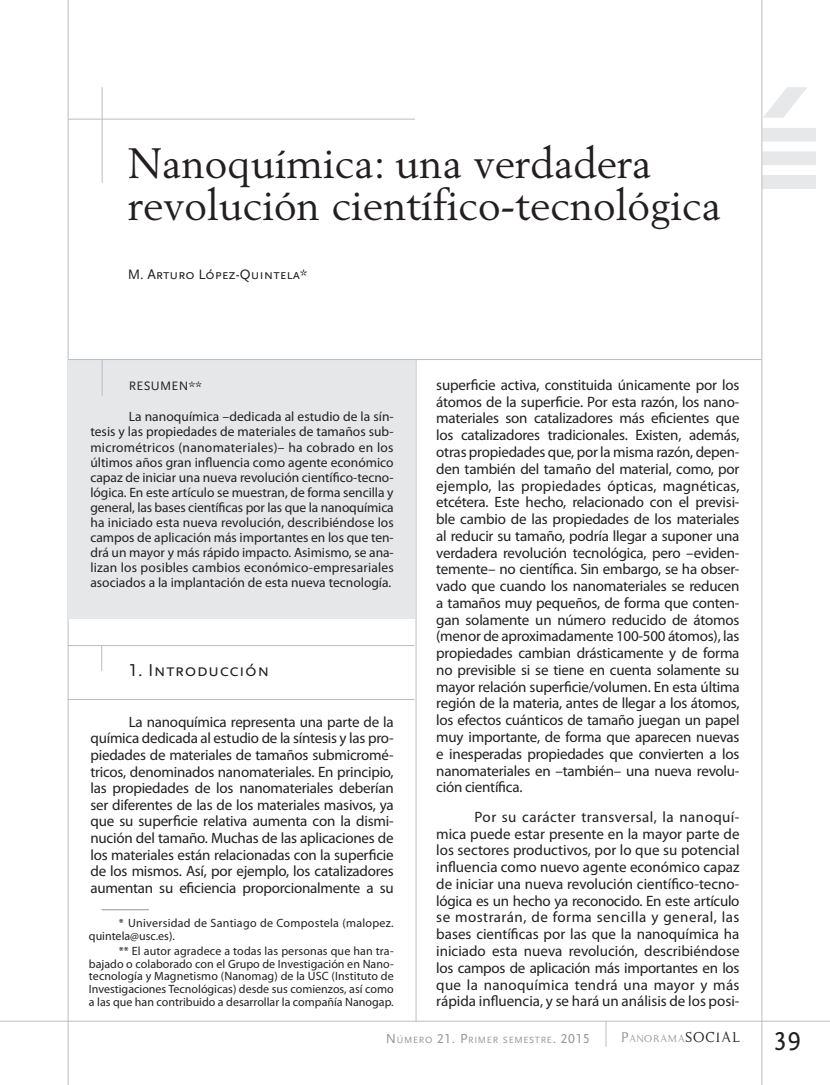
<style>
.page{position:relative;width:830px;height:1085px;background:#fff}
.page>*{position:absolute;margin:0;border:0;box-sizing:border-box;transform-origin:0 0}
._01-Titulo{font:42px/42px "Berling";color:#231f20}
.t1{font:27px "Scala Sans Caps";color:#231f20}
._08-Epigrafe__1{font:18px "Scala Sans Caps";letter-spacing:.025em;color:#231f20}
._06-Texto_General{font:15px/16.8px "Myriad Pro";letter-spacing:-.015em;color:#231f20;text-align:justify}
._03-Autor{font:14.25px "Scala Sans Caps";color:#231f20}
._05-Cuadro_Gris__tex{font:13.5px/15.1px "Myriad Pro";color:#231f20;text-align:justify}
._04-Cuadro_Gris__pal{font:12.75px "Scala Sans Caps";letter-spacing:.025em;color:#231f20}
._07-Nota_Pie_de_Pagi{font:12px/12.8px "Myriad Pro";color:#231f20;text-align:justify}
._07-Nota_Pie_de_Pagi-2{font:12px/12.8px "Myriad Pro";letter-spacing:.02em;color:#231f20}
.t2{font:11.55px "Kopy Katt Kut";letter-spacing:.07em;color:#939598}
.t3{font:9.45px "Scala Sans Caps";letter-spacing:.07em;color:#939598}
.s1{font-size:13.5px}
.s2{font-size:16.5px}
.s3{font-size:16.5px;color:#231f20}
</style>
<div class="page">
<svg style="left:762px;top:87px;width:45px;height:31px"></svg>
<div style="left:762px;top:128px;width:53px;height:13px;background:#e6e8e9"></div>
<div style="left:762px;top:151px;width:53px;height:14px;background:#e6e8e9"></div>
<div style="left:762px;top:175px;width:53px;height:14px;background:#e6e8e9"></div>
<hr style="left:68px;top:119px;width:347px;height:1px;background:#bcbdc0">
<hr style="left:102px;top:87px;width:1px;height:96px;background:#bcbdc0">
<hr style="left:0;top:1020px;width:829px;height:1px;background:#bcbdc0">
<hr style="left:761px;top:0;width:1px;height:1084px;background:#bcbdc0">
<hr style="left:68px;top:0;width:1px;height:1084px;background:#bcbdc0">
<svg style="left:605px;top:1020px;width:1px;height:26px"></svg>
<div style="left:68px;top:359px;width:347px;height:260px;background:#e6e7e9"></div>
<hr style="left:68px;top:359px;width:693px;height:1px;background:#bcbdc0">
<hr style="left:102px;top:359px;width:1px;height:36px;background:#bcbdc0">
<hr style="left:102px;top:909px;width:47px;height:1px;background:#939598">
<hr style="left:415px;top:359px;width:1px;height:661px;background:#bcbdc0">
<svg style="left:101px;top:646px;width:1px;height:25px"></svg>
<hr style="left:68px;top:645px;width:346px;height:1px;background:#bcbdc0">
<hr style="left:68px;top:699px;width:346px;height:1px;background:#bcbdc0">
<p class="_01-Titulo" style="left:128px;top:142px;width:594px">Nanoquímica: una verdadera revolución científico-tecnológica</p>
<p class="_03-Autor" style="left:128px;top:267px;width:181px">M. Arturo López-Quintela*</p>
<p class="_04-Cuadro_Gris__pal" style="left:129px;top:378px;width:75px">RESUMEN**</p>
<p class="_05-Cuadro_Gris__tex" style="left:90px;top:409px;width:305px;text-indent:38px">La nanoquímica –dedicada al estudio de la sín&shy;tesis y las propiedades de materiales de tamaños sub&shy;micrométricos (nanomateriales)– ha cobrado en los últimos años gran influencia como agente económico capaz de iniciar una nueva revolución científico-tecno&shy;lógica. En este artículo se muestran, de forma sencilla y general, las bases científicas por las que la nanoquímica ha iniciado esta nueva revolución, describiéndose los campos de aplicación más importantes en los que ten&shy;drá un mayor y más rápido impacto. Asimismo, se ana&shy;lizan los posibles cambios económico-empresariales asociados a la implantación de esta nueva tecnología.</p>
<p class="_08-Epigrafe__1" style="left:129px;top:660px;width:142px">1. Introducción</p>
<p class="_06-Texto_General" style="left:90px;top:713px;width:304px;text-indent:38px">La nanoquímica representa una parte de la química dedicada al estudio de la síntesis y las pro&shy;piedades de materiales de tamaños submicromé&shy;tricos, denominados nanomateriales. En principio, las propiedades de los nanomateriales deberían ser diferentes de las de los materiales masivos, ya que su superficie relativa aumenta con la dismi&shy;nución del tamaño. Muchas de las aplicaciones de los materiales están relacionadas con la superficie de los mismos. Así, por ejemplo, los catalizadores aumentan su eficiencia proporcionalmente a su</p>
<p class="_07-Nota_Pie_de_Pagi-2" style="left:89px;top:916px;width:306px;text-indent:30px">* Universidad de Santiago de Compostela (malopez. quintela@usc.es).</p>
<p class="_07-Nota_Pie_de_Pagi" style="left:89px;top:944px;width:306px;text-indent:30px">** El autor agradece a todas las personas que han tra&shy;bajado o colaborado con el Grupo de Investigación en Nano&shy;tecnología y Magnetismo (Nanomag) de la USC (Instituto de Investigaciones Tecnológicas) desde sus comienzos, así como a las que han contribuido a desarrollar la compañía Nanogap.</p>
<p class="_06-Texto_General" style="left:436px;top:376px;width:304px">superficie activa, constituida únicamente por los átomos de la superficie. Por esta razón, los nano&shy;materiales son catalizadores más eficientes que los catalizadores tradicionales. Existen, además, otras propiedades que, por la misma razón, depen&shy;den también del tamaño del material, como, por ejemplo, las propiedades ópticas, magnéticas, etcétera. Este hecho, relacionado con el previsi&shy;ble cambio de las propiedades de los materiales al reducir su tamaño, podría llegar a suponer una verdadera revolución tecnológica, pero –eviden&shy;temente– no científica. Sin embargo, se ha obser&shy;vado que cuando los nanomateriales se reducen a tamaños muy pequeños, de forma que conten&shy;gan solamente un número reducido de átomos (menor de aproximadamente 100-500 átomos), las propiedades cambian drásticamente y de forma no previsible si se tiene en cuenta solamente su mayor relación superficie/volumen. En esta última región de la materia, antes de llegar a los átomos, los efectos cuánticos de tamaño juegan un papel muy importante, de forma que aparecen nuevas e inesperadas propiedades que convierten a los nanomateriales en –también– una nueva revolu&shy;ción científica.</p>
<p class="_06-Texto_General" style="left:436px;top:808px;width:304px;text-indent:38px">Por su carácter transversal, la nanoquí&shy;mica puede estar presente en la mayor parte de los sectores productivos, por lo que su potencial influencia como nuevo agente económico capaz de iniciar una nueva revolución científico-tecno&shy;lógica es un hecho ya reconocido. En este artículo se mostrarán, de forma sencilla y general, las bases científicas por las que la nanoquímica ha iniciado esta nueva revolución, describiéndose los campos de aplicación más importantes en los que la nanoquímica tendrá una mayor y más rápida influencia, y se hará un análisis de los posi-</p>
<p class="t3" style="left:386px;top:1034px;width:205px"><span class="s1">N</span>ÚMERO <span class="s1">21. P</span>RIMER SEMESTRE<span class="s1">. 2015</span></p>
<p class="t2" style="left:620px;top:1030px;width:120px"><span class="s2">P</span>ANORAMA<span class="s3">SOCIAL</span></p>
<p class="t1" style="left:773px;top:1026px;width:28px">39</p>
</div>
